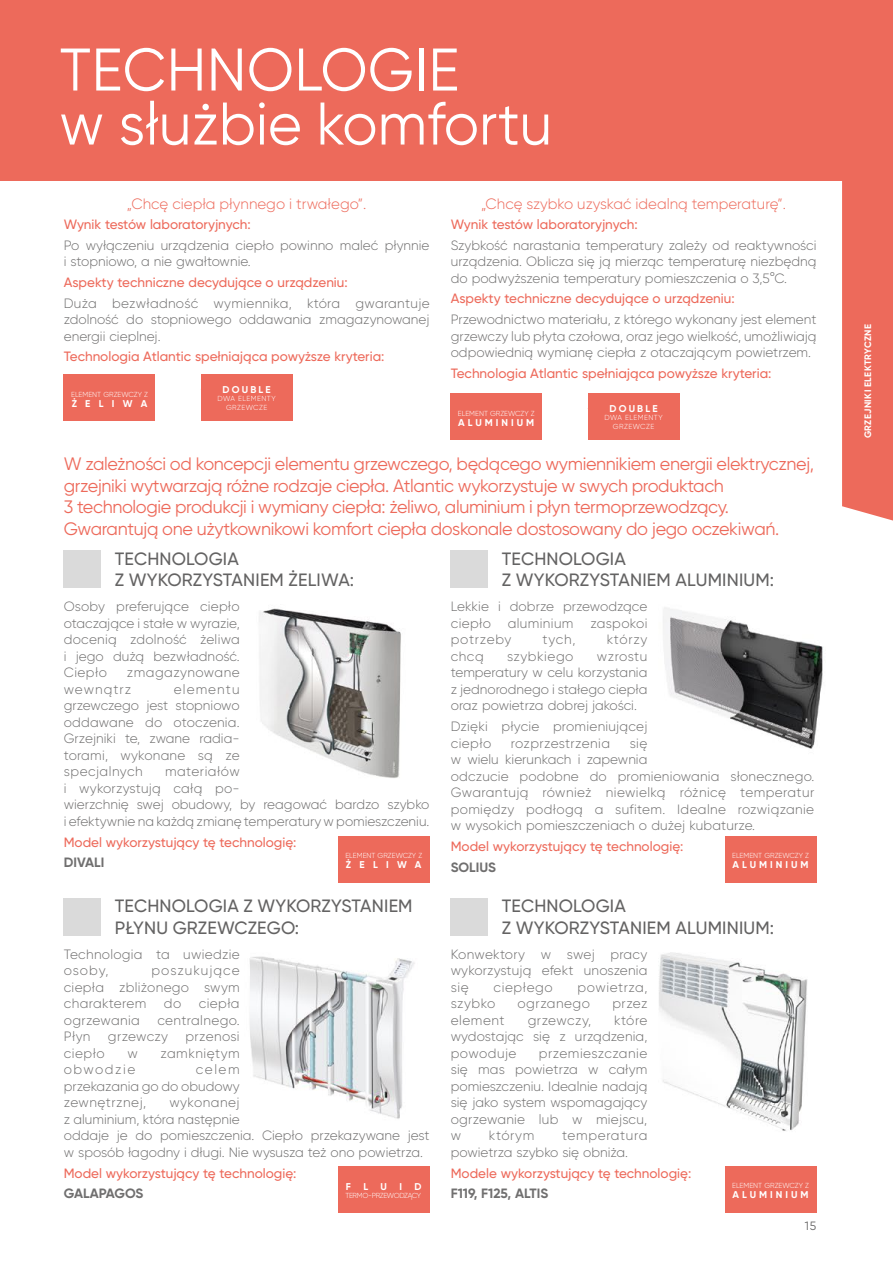
<style>
.page{position:relative;width:893px;height:1263px;background:#fff}
.page>*{position:absolute;margin:0;border:0;box-sizing:border-box;transform-origin:0 0}
.t1{font:60px/54px "Gilroy";color:#fff}
.t2{font:18px/21.6px "Gilroy";letter-spacing:-.02em;color:#ed6a5b}
.t3{font:500 17.85px/21.6px "Gilroy";letter-spacing:.01em;color:#646363}
.t4{font:300 15px "Gilroy";color:#ed6a5b}
.t5{font:300 13.5px/16.5px "Gilroy";letter-spacing:.005em;color:#706f6f;text-align:justify}
.t6{font:500 13.5px "Gilroy";color:#ed6a5b}
.t7{font:300 13.5px/16.5px "Gilroy";letter-spacing:.03em;color:#706f6f}
.t8{font:700 13.5px "Gilroy";color:#706f6f}
.t9{font:300 13.5px "Gilroy";letter-spacing:.04em;color:#706f6f}
.t10{font:300 13.5px "Gilroy";letter-spacing:.025em;color:#706f6f}
.t11{font:300 13.5px "Gilroy";letter-spacing:.035em;color:#706f6f}
.t12{font:300 13.5px "Gilroy";letter-spacing:.115em;color:#706f6f}
.t13{font:12px "Gilroy";color:#646363}
.t14{font:700 9.9px "Gilroy";letter-spacing:.305em;color:#fff}
.t15{font:700 9.3px "Gilroy";letter-spacing:.04em;color:#fff}
.t16{font:300 7.35px "Gilroy";color:#fff}
.t17{font:300 7.35px/8.9px "Gilroy";letter-spacing:.06em;color:#fff;text-align:center}
.t18{font:300 7.35px "Gilroy";letter-spacing:-.04em;color:#fff}
</style>
<div class="page">
<img style="left:0;top:180px;width:842px;height:1033px">
<div style="left:0;top:0;width:893px;height:180px;background:#ed6a5b"></div>
<div style="left:451px;top:393px;width:91px;height:47px;background:#ed6a5b"></div>
<div style="left:64px;top:374px;width:91px;height:47px;background:#ed6a5b"></div>
<div style="left:588px;top:393px;width:91px;height:47px;background:#ed6a5b"></div>
<div style="left:201px;top:374px;width:91px;height:47px;background:#ed6a5b"></div>
<div style="left:64px;top:550px;width:37px;height:38px;background:#dadada"></div>
<div style="left:64px;top:898px;width:37px;height:37px;background:#dadada"></div>
<div style="left:725px;top:836px;width:91px;height:47px;background:#ed6a5b"></div>
<div style="left:338px;top:836px;width:91px;height:47px;background:#ed6a5b"></div>
<div style="left:725px;top:1166px;width:91px;height:47px;background:#ed6a5b"></div>
<div style="left:338px;top:1166px;width:91px;height:47px;background:#ed6a5b"></div>
<div style="left:451px;top:550px;width:37px;height:38px;background:#dadada"></div>
<div style="left:451px;top:898px;width:37px;height:37px;background:#dadada"></div>
<div style="left:842px;top:180px;width:51px;height:341px;background:#ed6a5b"></div>
<h1 class="t1" style="left:59px;top:42px;width:494px">TECHNOLOGIE<br>w służbie komfortu</h1>
<p class="t4" style="left:127px;top:195px;width:241px">„Chcę ciepła płynnego i trwałego”.</p>
<p class="t4" style="left:481px;top:195px;width:306px">„Chcę szybko uzyskać idealną temperaturę”.</p>
<p class="t6" style="left:64px;top:216px;width:188px">Wynik testów laboratoryjnych:</p>
<p class="t5" style="left:64px;top:237px;width:367px">Po wyłączeniu urządzenia ciepło powinno maleć płynnie i stopniowo, a nie gwałtownie.</p>
<p class="t6" style="left:64px;top:274px;width:286px">Aspekty techniczne decydujące o urządzeniu:</p>
<p class="t5" style="left:64px;top:295px;width:367px">Duża bezwładność wymiennika, która gwarantuje zdolność do stopniowego oddawania zmagazynowanej energii cieplnej.</p>
<p class="t6" style="left:64px;top:348px;width:322px">Technologia Atlantic spełniająca powyższe kryteria:</p>
<p class="t16" style="left:71px;top:389px;width:78px">ELEMENT GRZEWCZY Z</p>
<p class="t14" style="left:72px;top:397px;width:77px">ŻELIWA</p>
<p class="t14" style="left:223px;top:384px;width:50px">DOUBLE</p>
<p class="t17" style="left:218px;top:394px;width:59px">DWA ELEMENTY<br>GRZEWCZE</p>
<p class="t6" style="left:451px;top:216px;width:188px">Wynik testów laboratoryjnych:</p>
<p class="t5" style="left:451px;top:237px;width:367px">Szybkość narastania temperatury zależy od reaktywności urządzenia. Oblicza się ją mierząc temperaturę niezbędną do podwyższenia temperatury pomieszczenia o 3,5°C.</p>
<p class="t6" style="left:451px;top:290px;width:286px">Aspekty techniczne decydujące o urządzeniu:</p>
<p class="t5" style="left:451px;top:311px;width:367px">Przewodnictwo materiału, z którego wykonany jest element grzewczy lub płyta czołowa, oraz jego wielkość, umożliwiają odpowiednią wymianę ciepła z otaczającym powietrzem.</p>
<p class="t6" style="left:451px;top:365px;width:322px">Technologia Atlantic spełniająca powyższe kryteria:</p>
<p class="t16" style="left:458px;top:409px;width:78px">ELEMENT GRZEWCZY Z</p>
<p class="t14" style="left:458px;top:416px;width:78px">ALUMINIUM</p>
<p class="t14" style="left:610px;top:403px;width:50px">DOUBLE</p>
<p class="t17" style="left:605px;top:413px;width:59px">DWA ELEMENTY<br>GRZEWCZE</p>
<p class="t2" style="left:64px;top:453px;width:752px">W zależności od koncepcji elementu grzewczego, będącego wymiennikiem energii elektrycznej, grzejniki wytwarzają różne rodzaje ciepła. Atlantic wykorzystuje w swych produktach<br>3 technologie produkcji i wymiany ciepła: żeliwo, aluminium i płyn termoprzewodzący.<br>Gwarantują one użytkownikowi komfort ciepła doskonale dostosowany do jego oczekiwań.</p>
<h3 class="t3" style="left:115px;top:548px;width:241px">TECHNOLOGIA<br>Z WYKORZYSTANIEM ŻELIWA:</h3>
<p class="t5" style="left:64px;top:598px;width:177px">Osoby preferujące ciepło otaczające i stałe w wyrazie, docenią zdolność żeliwa i jego dużą bezwładność.<br>Ciepło</p>
<h3 class="t3" style="left:502px;top:548px;width:274px">TECHNOLOGIA<br>Z WYKORZYSTANIEM ALUMINIUM:</h3>
<p class="t5" style="left:451px;top:598px;width:198px">Lekkie i dobrze przewodzące ciepło aluminium zaspokoi potrzeby</p>
<p class="t5" style="left:543px;top:631px;width:34px">tych,</p>
<p class="t5" style="left:607px;top:631px;width:42px">którzy</p>
<p class="t5" style="left:451px;top:648px;width:34px">chcą</p>
<p class="t9" style="left:507px;top:648px;width:68px">szybkiego</p>
<p class="t5" style="left:451px;top:648px;width:198px;text-indent:146px">wzrostu temperatury w celu korzystania z jednorodnego i stałego ciepła oraz powietrza dobrej jakości.</p>
<p class="t5" style="left:451px;top:718px;width:198px">Dzięki płycie promieniującej ciepło</p>
<p class="t7" style="left:64px;top:664px;width:177px;text-indent:63px">zmagazynowane wewnątrz</p>
<p class="t5" style="left:64px;top:681px;width:177px;text-align:left;text-indent:110px">elementu grzewczego jest stopniowo oddawane do otoczenia.<br>Grzejniki te, zwane radia&shy;torami, wykonane są ze specjalnych</p>
<p class="t5" style="left:451px;top:734px;width:365px;text-align:left;text-indent:179px">się<br>w wielu kierunkach i zapewnia<br>odczucie podobne do promieniowania słonecznego.<br>Gwarantują również niewielką różnicę temperatur pomiędzy podłogą a sufitem. Idealne rozwiązanie w wysokich pomieszczeniach o dużej kubaturze.</p>
<p class="t6" style="left:451px;top:838px;width:234px">Model wykorzystujący tę technologię:</p>
<p class="t8" style="left:451px;top:858px;width:47px">SOLIUS</p>
<p class="t7" style="left:511px;top:734px;width:101px">rozprzestrzenia</p>
<p class="t5" style="left:64px;top:763px;width:367px;text-align:left;text-indent:101px">materiałów<br>i wykorzystują całą po--<br>wierzchnię swej obudowy, by reagować bardzo szybko i efektywnie na każdą zmianę temperatury w pomieszczeniu.</p>
<p class="t6" style="left:64px;top:833px;width:234px">Model wykorzystujący tę technologię:</p>
<p class="t8" style="left:64px;top:854px;width:42px">DIVALI</p>
<h3 class="t3" style="left:115px;top:895px;width:299px">TECHNOLOGIA Z WYKORZYSTANIEM<br>PŁYNU GRZEWCZEGO:</h3>
<p class="t5" style="left:64px;top:946px;width:177px">Technologia ta uwiedzie osoby,</p>
<p class="t16" style="left:345px;top:851px;width:78px">ELEMENT GRZEWCZY Z</p>
<p class="t14" style="left:346px;top:859px;width:77px">ŻELIWA</p>
<p class="t16" style="left:732px;top:851px;width:78px">ELEMENT GRZEWCZY Z</p>
<p class="t14" style="left:732px;top:859px;width:78px">ALUMINIUM</p>
<h3 class="t3" style="left:502px;top:895px;width:274px">TECHNOLOGIA<br>Z WYKORZYSTANIEM ALUMINIUM:</h3>
<p class="t5" style="left:451px;top:946px;width:198px">Konwektory w swej pracy wykorzystują efekt unoszenia się</p>
<p class="t5" style="left:64px;top:962px;width:177px;text-indent:88px">poszukujące ciepła zbliżonego swym charakterem</p>
<p class="t9" style="left:494px;top:979px;width:61px">ciepłego</p>
<p class="t9" style="left:578px;top:979px;width:71px">powietrza,</p>
<p class="t5" style="left:451px;top:995px;width:46px">szybko</p>
<p class="t11" style="left:518px;top:995px;width:74px">ogrzanego</p>
<p class="t5" style="left:612px;top:995px;width:37px">przez</p>
<p class="t9" style="left:451px;top:1012px;width:55px">element</p>
<p class="t7" style="left:528px;top:1012px;width:65px">grzewczy,</p>
<p class="t5" style="left:164px;top:995px;width:19px">do</p>
<p class="t5" style="left:199px;top:995px;width:42px">ciepła</p>
<p class="t10" style="left:64px;top:1012px;width:78px">ogrzewania</p>
<p class="t10" style="left:157px;top:1012px;width:84px">centralnego.</p>
<p class="t5" style="left:64px;top:1028px;width:28px">Płyn</p>
<p class="t5" style="left:108px;top:1028px;width:62px">grzewczy</p>
<p class="t10" style="left:186px;top:1028px;width:56px">przenosi</p>
<p class="t5" style="left:64px;top:1045px;width:43px">ciepło</p>
<p class="t5" style="left:127px;top:1045px;width:12px">w</p>
<p class="t11" style="left:161px;top:1045px;width:81px">zamkniętym</p>
<p class="t12" style="left:64px;top:1061px;width:73px">obwodzie</p>
<p class="t5" style="left:451px;top:1012px;width:198px;text-indent:163px">które wydostając się z urządzenia, powoduje</p>
<p class="t5" style="left:451px;top:1045px;width:198px;text-indent:88px">przemieszczanie się mas powietrza w całym pomieszczeniu. Idealnie nadają się jako system wspomagający ogrzewanie lub w miejscu, w</p>
<p class="t5" style="left:64px;top:1061px;width:177px;text-indent:132px">celem przekazania go do obudowy zewnętrznej,</p>
<p class="t5" style="left:64px;top:1094px;width:367px;text-align:left;text-indent:106px">wykonanej<br>z aluminium, która następnie<br>oddaje je do pomieszczenia. Ciepło przekazywane jest w sposób łagodny i długi. Nie wysusza też ono powietrza.</p>
<p class="t6" style="left:64px;top:1164px;width:234px">Model wykorzystujący tę technologię:</p>
<p class="t8" style="left:64px;top:1185px;width:81px">GALAPAGOS</p>
<p class="t5" style="left:489px;top:1127px;width:47px">którym</p>
<p class="t5" style="left:451px;top:1127px;width:198px;text-indent:111px">temperatura powietrza szybko się obniża.</p>
<p class="t6" style="left:451px;top:1164px;width:242px">Modele wykorzystujący tę technologię:</p>
<p class="t8" style="left:451px;top:1185px;width:99px">F119, F125, ALTIS</p>
<p class="t16" style="left:732px;top:1181px;width:78px">ELEMENT GRZEWCZY Z</p>
<p class="t14" style="left:732px;top:1188px;width:78px">ALUMINIUM</p>
<p class="t14" style="left:346px;top:1181px;width:7px">F</p>
<p class="t14" style="left:363px;top:1181px;width:6px">L</p>
<p class="t14" style="left:381px;top:1181px;width:8px">U</p>
<p class="t14" style="left:399px;top:1181px;width:4px">I</p>
<p class="t14" style="left:415px;top:1181px;width:9px">D</p>
<p class="t18" style="left:345px;top:1191px;width:77px">TERMO-PRZEWODZĄCY</p>
<p class="t13" style="left:805px;top:1218px;width:13px">15</p>
<p class="t15" style="left:862px;top:438px;width:116px;rotate:-90deg">GRZEJNIKI ELEKTRYCZNE</p>
</div>
